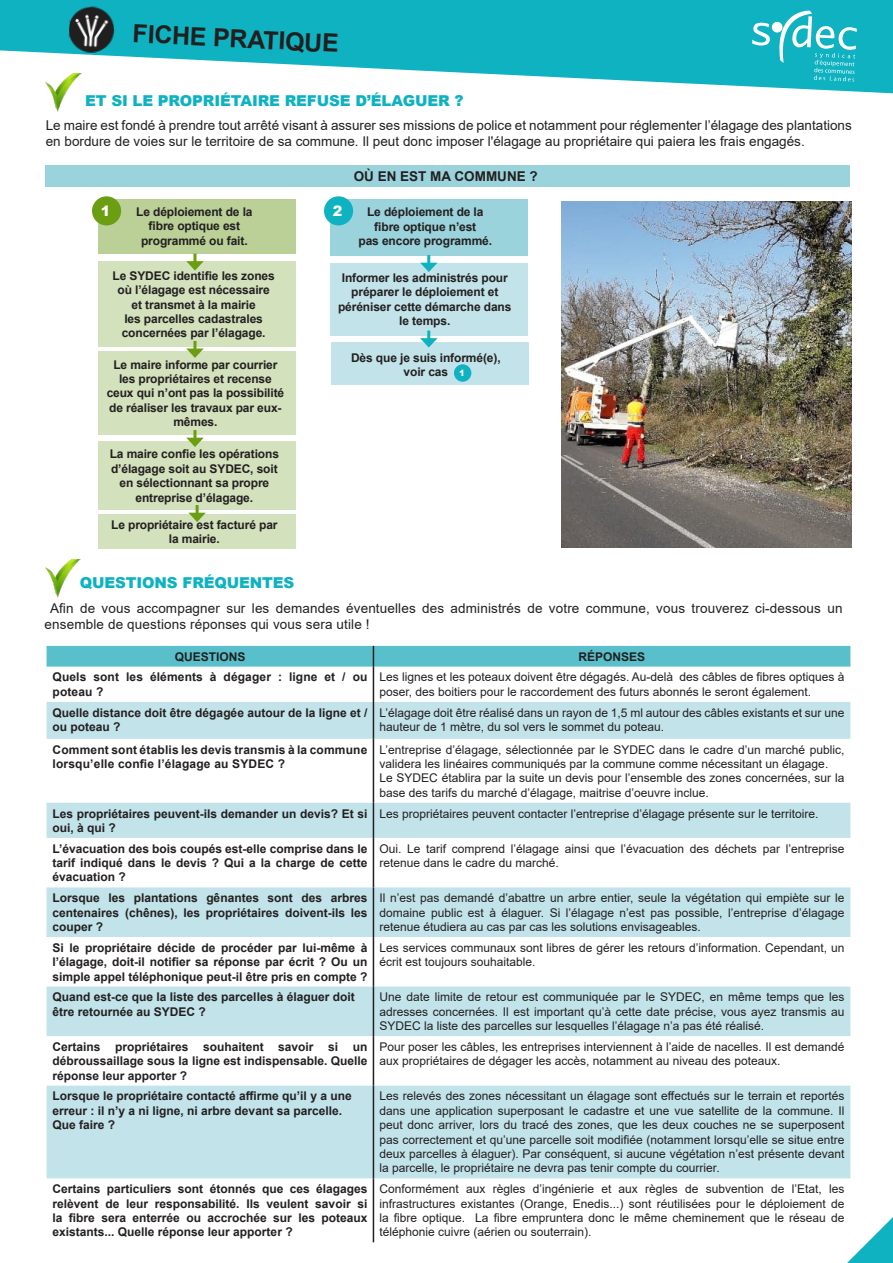
<style>
.page{position:relative;width:893px;height:1263px;background:#fff}
.page>*{position:absolute;margin:0;border:0;box-sizing:border-box;transform-origin:0 0}
.t1{font:700 25.05px "Arial";color:#231f20}
.t2{font:900 15px "Arial";letter-spacing:-.01em;color:#0eb2c1}
.t3{font:900 14.4px "Arial";color:#fff}
.t4{font:13.5px/16.5px "Arial";color:#231f20}
.t5{font:700 13.5px "Arial";color:#231f20}
.t6{font:12px/14.4px "Arial";color:#231f20}
.t7{font:700 12px/14.4px "Arial";color:#231f20}
.t8{font:900 8.55px "Arial";color:#fff}
</style>
<div class="page">
<svg style="left:0;top:0;width:893px;height:93px;fill:#0eb2c1"></svg>
<svg style="left:752px;top:10px;width:105px;height:72px;background:#37bfcb"></svg>
<div style="left:46px;top:165px;width:804px;height:21px;background:#9ad3dc"></div>
<img style="left:68px;top:5px;width:48px;height:49px">
<div style="left:98px;top:200px;width:198px;height:54px;background:#bad096"></div>
<div style="left:98px;top:261px;width:198px;height:86px;background:#d3e1bd"></div>
<div style="left:98px;top:351px;width:198px;height:84px;background:#d3e1bd"></div>
<div style="left:98px;top:441px;width:198px;height:69px;background:#d3e1bd"></div>
<div style="left:98px;top:515px;width:198px;height:34px;background:#d3e1bd"></div>
<div style="left:330px;top:199px;width:197px;height:56px;background:#9ad3dc"></div>
<div style="left:330px;top:264px;width:197px;height:72px;background:#c2e3e9"></div>
<div style="left:331px;top:342px;width:198px;height:43px;background:#c2e3e9"></div>
<img style="left:561px;top:202px;width:290px;height:346px">
<div style="left:47px;top:702px;width:803px;height:37px;background:#c2e3e9"></div>
<svg style="left:47px;top:803px;width:803px;height:375px;fill:#c2e3e9"></svg>
<div style="left:47px;top:646px;width:803px;height:21px;background:#58bfcb"></div>
<hr style="left:373px;top:667px;width:1px;height:35px;background:#231f20">
<hr style="left:373px;top:702px;width:1px;height:37px;background:#231f20">
<hr style="left:373px;top:739px;width:1px;height:64px;background:#231f20">
<hr style="left:373px;top:803px;width:1px;height:35px;background:#231f20">
<hr style="left:373px;top:838px;width:1px;height:49px;background:#231f20">
<hr style="left:373px;top:887px;width:1px;height:50px;background:#231f20">
<hr style="left:373px;top:937px;width:1px;height:49px;background:#231f20">
<hr style="left:373px;top:986px;width:1px;height:50px;background:#231f20">
<hr style="left:373px;top:1036px;width:1px;height:49px;background:#231f20">
<hr style="left:373px;top:1085px;width:1px;height:93px;background:#231f20">
<hr style="left:373px;top:1178px;width:1px;height:64px;background:#231f20">
<img style="left:41px;top:74px;width:44px;height:38px">
<img style="left:45px;top:559px;width:36px;height:38px">
<div style="left:92px;top:196px;width:29px;height:29px;background:#6b9e12;border-radius:50%"></div>
<div style="left:454px;top:364px;width:17px;height:18px;background:#0eb2c1;border-radius:50%"></div>
<div style="left:324px;top:196px;width:29px;height:29px;background:#0eb2c1;border-radius:50%"></div>
<svg style="left:186px;top:254px;width:18px;height:17px"></svg>
<svg style="left:186px;top:341px;width:18px;height:17px"></svg>
<svg style="left:186px;top:430px;width:18px;height:17px"></svg>
<svg style="left:188px;top:505px;width:18px;height:17px"></svg>
<svg style="left:420px;top:255px;width:17px;height:17px"></svg>
<svg style="left:420px;top:330px;width:17px;height:18px"></svg>
<svg style="left:847px;top:1217px;width:46px;height:46px"></svg>
<p class="t1" style="left:134px;top:15px;width:208px;rotate:3deg">FICHE PRATIQUE</p>
<p class="t2" style="left:85px;top:90px;width:380px">ET SI LE PROPRIÉTAIRE REFUSE D’ÉLAGUER ?</p>
<p class="t4" style="left:46px;top:117px;width:808px">Le maire est fondé à prendre tout arrêté visant à assurer ses missions de police et notamment pour réglementer l’élagage des plantations en bordure de voies sur le territoire de sa commune. Il peut donc imposer l'élagage au propriétaire qui paiera les frais engagés.</p>
<p class="t5" style="left:354px;top:166px;width:185px">OÙ EN EST MA COMMUNE ?</p>
<p class="t3" style="left:101px;top:200px;width:11px">1</p>
<p class="t7" style="left:136px;top:205px;width:118px">Le déploiement de la</p>
<p class="t7" style="left:149px;top:219px;width:93px">fibre optique est</p>
<p class="t7" style="left:141px;top:233px;width:108px">programmé ou fait.</p>
<p class="t7" style="left:113px;top:269px;width:164px;text-align:center">Le SYDEC identifie les zones où l’élagage est nécessaire et transmet à la mairie<br>les parcelles cadastrales concernées par l’élagage.</p>
<p class="t7" style="left:107px;top:357px;width:179px;text-align:center">Le maire informe par courrier les propriétaires et recense ceux qui n’ont pas la possibilité de réaliser les travaux par eux&shy;mêmes.</p>
<p class="t7" style="left:110px;top:447px;width:171px;text-align:center">La maire confie les opérations d’élagage soit au SYDEC, soit en sélectionnant sa propre entreprise d’élagage.</p>
<p class="t7" style="left:111px;top:517px;width:168px;text-align:center">Le propriétaire est facturé par la mairie.</p>
<p class="t2" style="left:80px;top:572px;width:216px">QUESTIONS FRÉQUENTES</p>
<p class="t3" style="left:333px;top:200px;width:11px">2</p>
<p class="t7" style="left:367px;top:205px;width:118px">Le déploiement de la</p>
<p class="t7" style="left:374px;top:219px;width:103px">fibre optique n’est</p>
<p class="t7" style="left:358px;top:234px;width:135px">pas encore programmé.</p>
<p class="t7" style="left:338px;top:271px;width:175px;text-align:center">Informer les administrés pour préparer le déploiement et péréniser cette démarche dans le temps.</p>
<p class="t7" style="left:351px;top:350px;width:151px">Dès que je suis informé(e),</p>
<p class="t7" style="left:404px;top:365px;width:46px">voir cas</p>
<p class="t8" style="left:459px;top:367px;width:7px">1</p>
<p class="t4" style="left:45px;top:600px;width:799px;text-indent:6px">Afin de vous accompagner sur les demandes éventuelles des administrés de votre commune, vous trouverez ci-dessous un ensemble de questions réponses qui vous sera utile !</p>
<p class="t7" style="left:175px;top:649px;width:72px">QUESTIONS</p>
<p class="t7" style="left:579px;top:649px;width:68px">RÉPONSES</p>
<p class="t7" style="left:53px;top:670px;width:316px">Quels sont les éléments à dégager : ligne et / ou poteau ?</p>
<p class="t6" style="left:379px;top:670px;width:466px">Les lignes et les poteaux doivent être dégagés. Au-delà des câbles de fibres optiques à poser, des boitiers pour le raccordement des futurs abonnés le seront également.</p>
<p class="t7" style="left:53px;top:705px;width:316px">Quelle distance doit être dégagée autour de la ligne et / ou poteau ?</p>
<p class="t6" style="left:379px;top:705px;width:466px">L’élagage doit être réalisé dans un rayon de 1,5 ml autour des câbles existants et sur une hauteur de 1 mètre, du sol vers le sommet du poteau.</p>
<p class="t7" style="left:53px;top:742px;width:316px">Comment sont établis les devis transmis à la commune lorsqu’elle confie l’élagage au SYDEC ?</p>
<p class="t6" style="left:379px;top:742px;width:466px">L’entreprise d’élagage, sélectionnée par le SYDEC dans le cadre d’un marché public, validera les linéaires communiqués par la commune comme nécessitant un élagage.</p>
<p class="t6" style="left:379px;top:771px;width:466px">Le SYDEC établira par la suite un devis pour l’ensemble des zones concernées, sur la base des tarifs du marché d’élagage, maitrise d’oeuvre inclue.</p>
<p class="t7" style="left:53px;top:806px;width:316px">Les propriétaires peuvent-ils demander un devis? Et si oui, à qui ?</p>
<p class="t6" style="left:379px;top:806px;width:440px">Les propriétaires peuvent contacter l’entreprise d’élagage présente sur le territoire.</p>
<p class="t7" style="left:53px;top:841px;width:316px;text-align:justify">L’évacuation des bois coupés est-elle comprise dans le tarif indiqué dans le devis ? Qui a la charge de cette évacuation ?</p>
<p class="t6" style="left:379px;top:841px;width:466px">Oui. Le tarif comprend l’élagage ainsi que l’évacuation des déchets par l’entreprise retenue dans le cadre du marché.</p>
<p class="t7" style="left:53px;top:891px;width:316px;text-align:justify">Lorsque les plantations gênantes sont des arbres centenaires (chênes), les propriétaires doivent-ils les couper ?</p>
<p class="t6" style="left:379px;top:891px;width:466px;text-align:justify">Il n’est pas demandé d’abattre un arbre entier, seule la végétation qui empiète sur le domaine public est à élaguer. Si l’élagage n’est pas possible, l’entreprise d’élagage retenue étudiera au cas par cas les solutions envisageables.</p>
<p class="t7" style="left:53px;top:940px;width:316px;text-align:justify">Si le propriétaire décide de procéder par lui-même à l’élagage, doit-il notifier sa réponse par écrit ? Ou un simple appel téléphonique peut-il être pris en compte ?</p>
<p class="t6" style="left:379px;top:940px;width:466px">Les services communaux sont libres de gérer les retours d’information. Cependant, un écrit est toujours souhaitable.</p>
<p class="t7" style="left:53px;top:990px;width:304px">Quand est-ce que la liste des parcelles à élaguer doit être retournée au SYDEC ?</p>
<p class="t6" style="left:379px;top:990px;width:466px;text-align:justify">Une date limite de retour est communiquée par le SYDEC, en même temps que les adresses concernées. Il est important qu’à cette date précise, vous ayez transmis au SYDEC la liste des parcelles sur lesquelles l’élagage n’a pas été réalisé.</p>
<p class="t7" style="left:53px;top:1039px;width:316px;text-align:justify">Certains propriétaires souhaitent savoir si un débroussaillage sous la ligne est indispensable. Quelle réponse leur apporter ?</p>
<p class="t6" style="left:379px;top:1039px;width:466px">Pour poser les câbles, les entreprises interviennent à l’aide de nacelles. Il est demandé aux propriétaires de dégager les accès, notamment au niveau des poteaux.</p>
<p class="t7" style="left:53px;top:1089px;width:301px">Lorsque le propriétaire contacté affirme qu’il y a une erreur : il n’y a ni ligne, ni arbre devant sa parcelle.<br>Que faire ?</p>
<p class="t6" style="left:379px;top:1089px;width:466px;text-align:justify">Les relevés des zones nécessitant un élagage sont effectués sur le terrain et reportés dans une application superposant le cadastre et une vue satellite de la commune. Il peut donc arriver, lors du tracé des zones, que les deux couches ne se superposent pas correctement et qu’une parcelle soit modifiée (notamment lorsqu’elle se situe entre deux parcelles à élaguer). Par conséquent, si aucune végétation n’est présente devant la parcelle, le propriétaire ne devra pas tenir compte du courrier.</p>
<p class="t7" style="left:53px;top:1182px;width:316px;text-align:justify">Certains particuliers sont étonnés que ces élagages relèvent de leur responsabilité. Ils veulent savoir si la fibre sera enterrée ou accrochée sur les poteaux existants... Quelle réponse leur apporter ?</p>
<p class="t6" style="left:379px;top:1181px;width:466px;text-align:justify">Conformément aux règles d’ingénierie et aux règles de subvention de l’Etat, les infrastructures existantes (Orange, Enedis...) sont réutilisées pour le déploiement de la fibre optique. La fibre empruntera donc le même cheminement que le réseau de téléphonie cuivre (aérien ou souterrain).</p>
</div>
